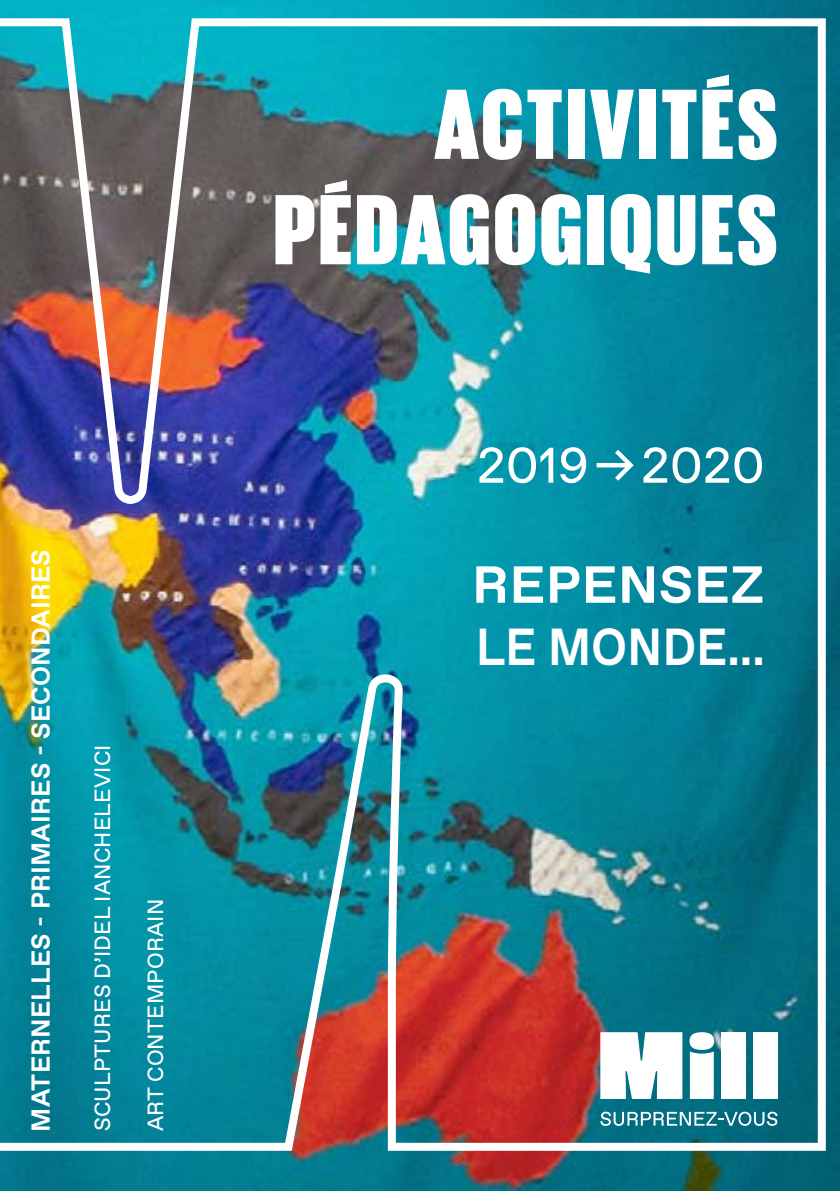
<style>
.page{position:relative;width:840px;height:1191px;background:#fff}
.page>*{position:absolute;margin:0;border:0;box-sizing:border-box;transform-origin:0 0}
.t1{font:102px/105.4px "Giorgio Sans Black";letter-spacing:.035em;color:#fff;text-align:right}
.t2{font:700 52px/62.4px "Favorit";letter-spacing:.01em;color:#fff;scale:1.04 1}
.t3{font:50px "Favorit";color:#fff}
.t4{font:700 26px "Favorit";letter-spacing:.01em;color:#fff}
.t5{font:22px "Favorit";letter-spacing:.01em;color:#fff}
</style>
<div class="page">
<img style="left:0;top:0;width:839px;height:1191px">
<img style="left:0;top:13px;width:829px;height:1143px">
<div style="left:752px;top:1032px;width:25px;height:67px;background:#fff"></div>
<div style="left:720px;top:1032px;width:25px;height:67px;background:#fff"></div>
<div style="left:689px;top:1032px;width:24px;height:18px;background:#fff;border-radius:50%"></div>
<svg style="left:689px;top:1051px;width:24px;height:48px"></svg>
<svg style="left:600px;top:1111px;width:177px;height:14px"></svg>
<svg style="left:600px;top:1032px;width:82px;height:67px"></svg>
<p class="t4" style="left:23px;top:1131px;width:584px;rotate:-90deg">MATERNELLES - PRIMAIRES - SECONDAIRES</p>
<p class="t5" style="left:88px;top:1131px;width:384px;rotate:-90deg">Sculptures d’Idel Ianchelevici</p>
<p class="t5" style="left:140px;top:1131px;width:234px;rotate:-90deg">art contemporai n</p>
<h1 class="t1" style="left:274px;top:68px;width:504px">ACTIVITÉS<br>PÉDAGOGIQUES</h1>
<h3 class="t3" style="left:476px;top:432px;width:289px">2019 → 2020</h3>
<h2 class="t2" style="left:471px;top:553px;width:283px">REPENSEZ<br>LE MONDE...</h2>
</div>
